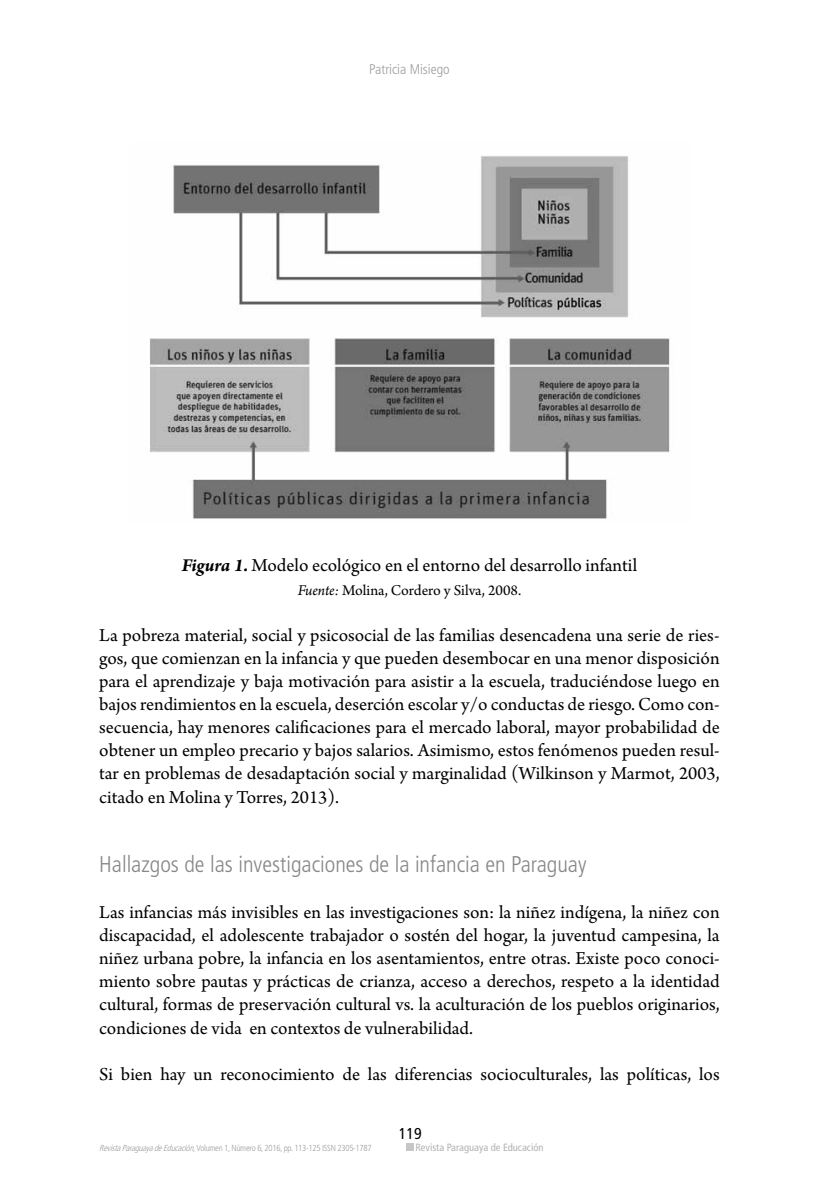
<style>
.page{position:relative;width:819px;height:1191px;background:#fff}
.page>*{position:absolute;margin:0;border:0;box-sizing:border-box;transform-origin:0 0}
.t1{font:300 condensed 22.75px "Frutiger";color:#878787}
.t2{font:19.25px/23.1px "Arno Pro";color:#000;text-align:justify}
.t3{font:15.75px "Arno Pro";color:#000}
.t4{font:condensed 15.75px "Frutiger";color:#000}
.t5{font:300 condensed 14px "Frutiger";color:#9d9d9c}
.t6{font:condensed 10.5px "Frutiger";color:#b3b2b2}
.t7{font:300 condensed 8.75px "Frutiger";letter-spacing:-.03em;color:#9d9d9c}
.s1{font-weight:700;font-style:italic}
.s2{font-style:italic}
</style>
<div class="page">
<div style="left:406px;top:1143px;width:8px;height:8px;background:#c6c6c6"></div>
<img style="left:149px;top:155px;width:524px;height:364px">
<p class="t5" style="left:369px;top:61px;width:82px">Patricia Misiego</p>
<p class="t2" style="left:182px;top:555px;width:457px"><span class="s1">Figura 1.</span> Modelo ecológico en el entorno del desarrollo infantil</p>
<p class="t3" style="left:298px;top:581px;width:225px"><span class="s2">Fuente:</span> Molina, Cordero y Silva, 2008.</p>
<p class="t2" style="left:99px;top:624px;width:622px">La pobreza material, social y psicosocial de las familias desencadena una serie de ries&shy;gos, que comienzan en la infancia y que pueden desembocar en una menor disposición para el aprendizaje y baja motivación para asistir a la escuela, traduciéndose luego en bajos rendimientos en la escuela, deserción escolar y/o conductas de riesgo. Como con&shy;secuencia, hay menores calificaciones para el mercado laboral, mayor probabilidad de obtener un empleo precario y bajos salarios. Asimismo, estos fenómenos pueden resul&shy;tar en problemas de desadaptación social y marginalidad (Wilkinson y Marmot, 2003, citado en Molina y Torres, 2013).</p>
<p class="t1" style="left:99px;top:851px;width:488px">Hallazgos de las investigaciones de la infancia en Paraguay</p>
<p class="t2" style="left:99px;top:901px;width:622px">Las infancias más invisibles en las investigaciones son: la niñez indígena, la niñez con discapacidad, el adolescente trabajador o sostén del hogar, la juventud campesina, la niñez urbana pobre, la infancia en los asentamientos, entre otras. Existe poco conoci&shy;miento sobre pautas y prácticas de crianza, acceso a derechos, respeto a la identidad cultural, formas de preservación cultural vs. la aculturación de los pueblos originarios, condiciones de vida en contextos de vulnerabilidad.</p>
<p class="t2" style="left:99px;top:1063px;width:622px">Si bien hay un reconocimiento de las diferencias socioculturales, las políticas, los</p>
<p class="t7" style="left:99px;top:1143px;width:274px"><span class="s2">RevistaParaguayadeEducación,</span>Volumen 1, Número 6, 2016, pp. 113-125 ISSN 2305-1787</p>
<p class="t4" style="left:399px;top:1124px;width:24px">119</p>
<p class="t6" style="left:415px;top:1141px;width:129px">Revista Paraguaya de Educación</p>
</div>
